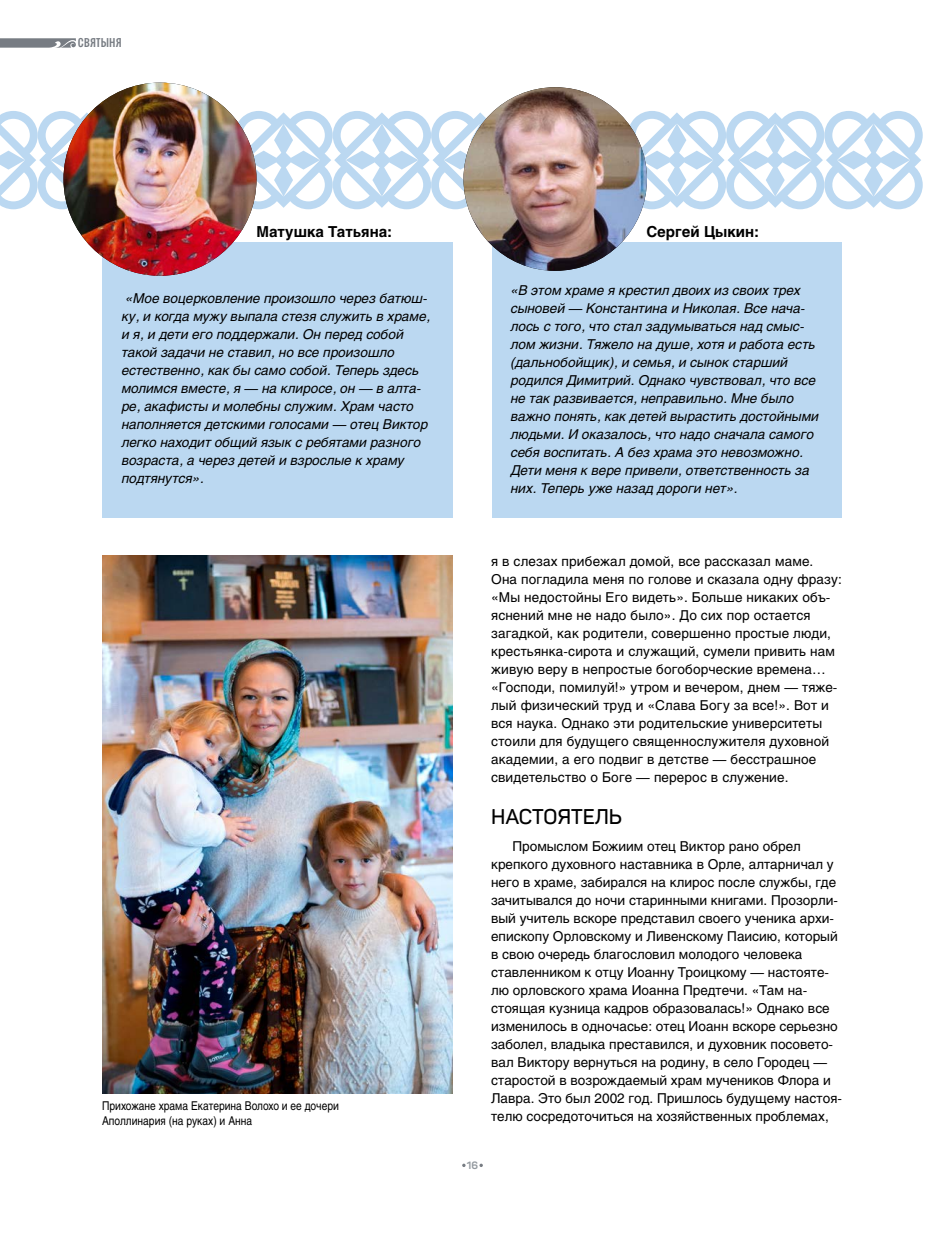
<style>
.page{position:relative;width:927px;height:1234px;background:#fff}
.page>*{position:absolute;margin:0;border:0;box-sizing:border-box;transform-origin:0 0}
.t1{font:600 21px "Panton";color:#000}
.t2{font:700 15px "Helios C";color:#000}
.t3{font:13.5px/18px "Helios C";color:#000}
.t4{font:italic 13.5px/18px "Helios C";color:#000}
.t5{font:12.75px "Parangon 410 C";letter-spacing:.01em;color:#777c83}
.t6{font:12px/15px "Helios C";color:#000;scale:.85 1}
.t7{font:700 10.5px "Panton";color:#93999f}
</style>
<div class="page">
<svg style="left:0;top:111px;width:923px;height:98px"></svg>
<div style="left:102px;top:242px;width:351px;height:276px;background:#bbd8f1"></div>
<div style="left:493px;top:242px;width:349px;height:276px;background:#bbd8f1"></div>
<img style="left:463px;top:87px;width:184px;height:184px;border-radius:92px">
<img style="left:63px;top:83px;width:193px;height:193px;border-radius:97px">
<img style="left:102px;top:555px;width:351px;height:538px">
<svg style="left:0;top:38px;width:76px;height:10px"></svg>
<p class="t5" style="left:78px;top:36px;width:45px">СВЯТЫНЯ</p>
<p class="t2" style="left:256px;top:223px;width:137px">Матушка Татьяна:</p>
<p class="t2" style="left:646px;top:223px;width:114px">Сергей Цыкин:</p>
<p class="t4" style="left:122px;top:289px;width:310px">«Мое воцерковление произошло через батюш&shy;ку, и когда мужу выпала стезя служить в храме, и я, и дети его поддержали. Он перед собой такой задачи не ставил, но все произошло естественно, как бы само собой. Теперь здесь молимся вместе, я — на клиросе, он — в алта&shy;ре, акафисты и молебны служим. Храм часто наполняется детскими голосами — отец Виктор легко находит общий язык с ребятами разного возраста, а через детей и взрослые к храму подтянутся».</p>
<p class="t6" style="left:102px;top:1097px;width:280px">Прихожане храма Екатерина Волохо и ее дочери<br>Аполлинария (на руках) и Анна</p>
<p class="t4" style="left:511px;top:281px;width:310px">«В этом храме я крестил двоих из своих трех сыновей — Константина и Николая. Все нача&shy;лось с того, что стал задумываться над смыс&shy;лом жизни. Тяжело на душе, хотя и работа есть (дальнобойщик), и семья, и сынок старший родился Димитрий. Однако чувствовал, что все не так развивается, неправильно. Мне было важно понять, как детей вырастить достойными людьми. И оказалось, что надо сначала самого себя воспитать. А без храма это невозможно.<br>Дети меня к вере привели, ответственность за них. Теперь уже назад дороги нет».</p>
<p class="t3" style="left:491px;top:552px;width:352px">я в слезах прибежал домой, все рассказал маме.<br>Она погладила меня по голове и сказала одну фразу: «Мы недостойны Его видеть». Больше никаких объ&shy;яснений мне не надо было». До сих пор остается загадкой, как родители, совершенно простые люди, крестьянка-сирота и служащий, сумели привить нам живую веру в непростые богоборческие времена… «Господи, помилуй!» утром и вечером, днем — тяже&shy;лый физический труд и «Слава Богу за все!». Вот и вся наука. Однако эти родительские университеты стоили для будущего священнослужителя духовной академии, а его подвиг в детстве — бесстрашное свидетельство о Боге — перерос в служение.</p>
<h1 class="t1" style="left:491px;top:803px;width:132px">НАСТОЯТЕЛЬ</h1>
<p class="t3" style="left:491px;top:836px;width:352px;text-indent:21px">Промыслом Божиим отец Виктор рано обрел крепкого духовного наставника в Орле, алтарничал у него в храме, забирался на клирос после службы, где зачитывался до ночи старинными книгами. Прозорли&shy;вый учитель вскоре представил своего ученика архи&shy;епископу Орловскому и Ливенскому Паисию, который в свою очередь благословил молодого человека ставленником к отцу Иоанну Троицкому — настояте&shy;лю орловского храма Иоанна Предтечи. «Там на&shy;стоящая кузница кадров образовалась!» Однако все изменилось в одночасье: отец Иоанн вскоре серьезно заболел, владыка преставился, и духовник посовето&shy;вал Виктору вернуться на родину, в село Городец — старостой в возрождаемый храм мучеников Флора и Лавра. Это был 2002 год. Пришлось будущему настоя&shy;телю сосредоточиться на хозяйственных проблемах,</p>
<p class="t7" style="left:467px;top:1158px;width:13px">16</p>
</div>
